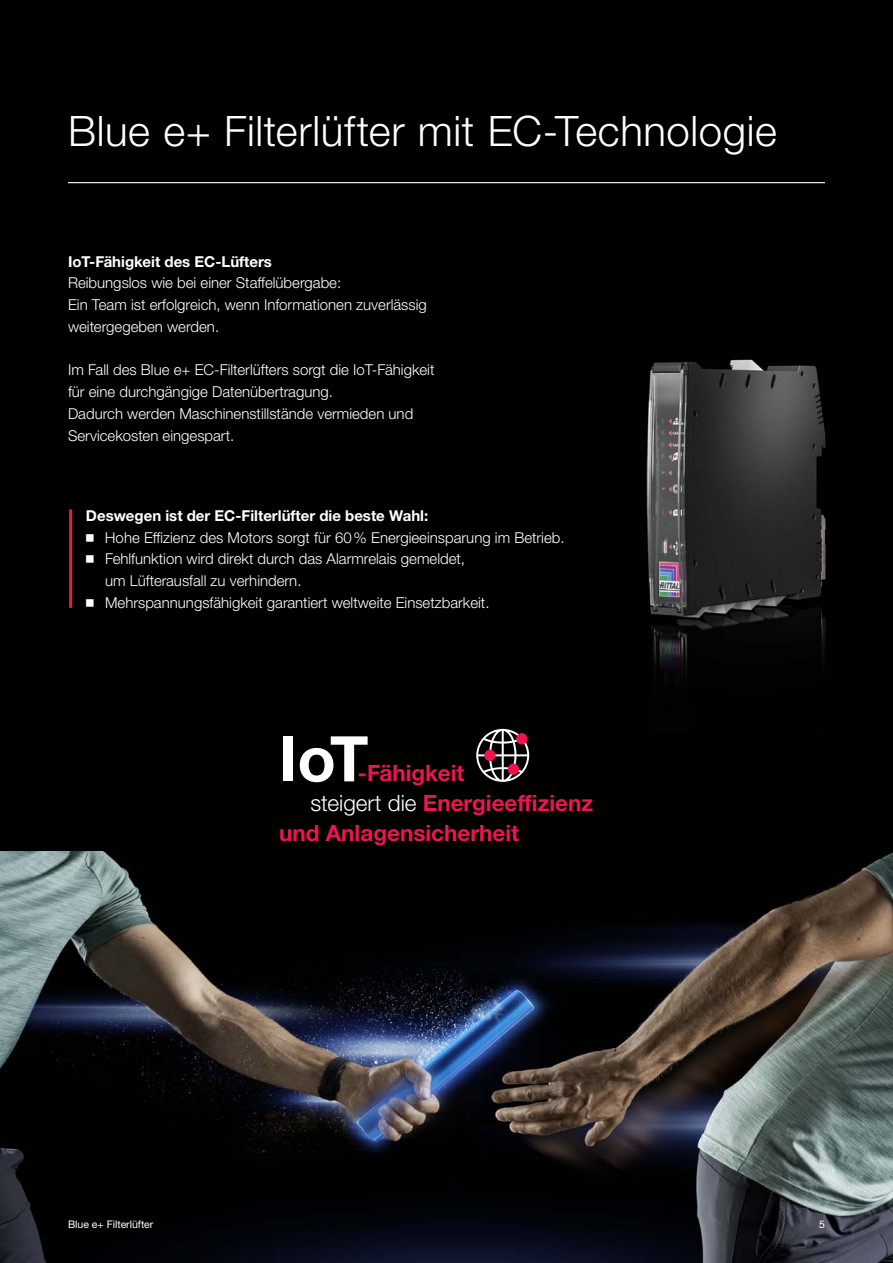
<style>
.page{position:relative;width:893px;height:1263px;background:#fff}
.page>*{position:absolute;margin:0;border:0;box-sizing:border-box;transform-origin:0 0}
._1_KeyFact_Zahl{font:700 63px "Neue Helvetica For Rittal";color:#fff}
._1_Variable_Überschrift_neg_Linie_28{font:300 42px "Neue Helvetica For Rittal";letter-spacing:.015em;color:#fff}
._1_KeyFact_Text{font:700 22.5px/30px "Neue Helvetica For Rittal";color:#ed154e}
._1_KeyFact_Zahl-2{font:700 22.5px "Neue Helvetica For Rittal";color:#ed154e}
._1_Einleitung_neg_10_14_5{font:300 15px/21.8px "Neue Helvetica For Rittal";color:#fff}
._1_Einleitung_neg_10_14_5-2{font:700 15px "Neue Helvetica For Rittal";color:#fff}
.t1{font:10.5px "Neue Helvetica For Rittal";color:#fff}
.s1{font-weight:300;color:#fff}
</style>
<div class="page">
<div style="left:0;top:0;width:893px;height:851px;background:#000"></div>
<img style="left:0;top:851px;width:893px;height:412px">
<img style="left:622px;top:339px;width:224px;height:394px">
<hr style="left:68px;top:182px;width:757px;height:1px;background:#fff">
<hr style="left:69px;top:509px;width:3px;height:99px;background:#ed154e">
<svg style="left:476px;top:729px;width:53px;height:53px"></svg>
<div style="left:516px;top:733px;width:11px;height:11px;background:#ed154e;border-radius:50%"></div>
<div style="left:484px;top:750px;width:12px;height:11px;background:#ed154e;border-radius:50%"></div>
<div style="left:508px;top:763px;width:11px;height:12px;background:#ed154e;border-radius:50%"></div>
<p class="_1_Variable_Überschrift_neg_Linie_28" style="left:68px;top:105px;width:710px">Blue e+ Filterlüfter mit EC-Technologie</p>
<p class="_1_Einleitung_neg_10_14_5-2" style="left:68px;top:252px;width:205px">IoT-Fähigkeit des EC-Lüfters</p>
<p class="_1_Einleitung_neg_10_14_5" style="left:68px;top:272px;width:360px">Reibungslos wie bei einer Staffelübergabe:<br>Ein Team ist erfolgreich, wenn Informationen zuverlässig weitergegeben werden.</p>
<p class="_1_Einleitung_neg_10_14_5" style="left:68px;top:359px;width:368px">Im Fall des Blue e+ EC-Filterlüfters sorgt die IoT-Fähigkeit für eine durchgängige Datenübertragung.<br>Dadurch werden Maschinenstillstände vermieden und Servicekosten eingespart.</p>
<p class="_1_Einleitung_neg_10_14_5-2" style="left:86px;top:506px;width:344px">Deswegen ist der EC-Filterlüfter die beste Wahl:</p>
<p class="_1_Einleitung_neg_10_14_5" style="left:86px;top:526px;width:480px">◾ Hohe Effizienz des Motors sorgt für 60% Energieeinsparung im Betrieb.</p>
<p class="_1_Einleitung_neg_10_14_5" style="left:105px;top:548px;width:361px;text-indent:-19px">◾ Fehlfunktion wird direkt durch das Alarmrelais gemeldet, um Lüfterausfall zu verhindern.</p>
<p class="_1_Einleitung_neg_10_14_5" style="left:86px;top:592px;width:405px">◾ Mehrspannungsfähigkeit garantiert weltweite Einsetzbarkeit.</p>
<p class="_1_KeyFact_Zahl" style="left:279px;top:720px;width:91px">IoT</p>
<p class="_1_KeyFact_Zahl-2" style="left:358px;top:759px;width:108px">-Fähigkeit</p>
<p class="_1_KeyFact_Text" style="left:279px;top:788px;width:315px;text-indent:31px"><span class="s1">steigert die</span> Energieeffizienz und Anlagensicherheit</p>
<p class="t1" style="left:68px;top:1218px;width:87px">Blue e+ Filterlüfter</p>
<p class="t1" style="left:819px;top:1218px;width:7px">5</p>
</div>
